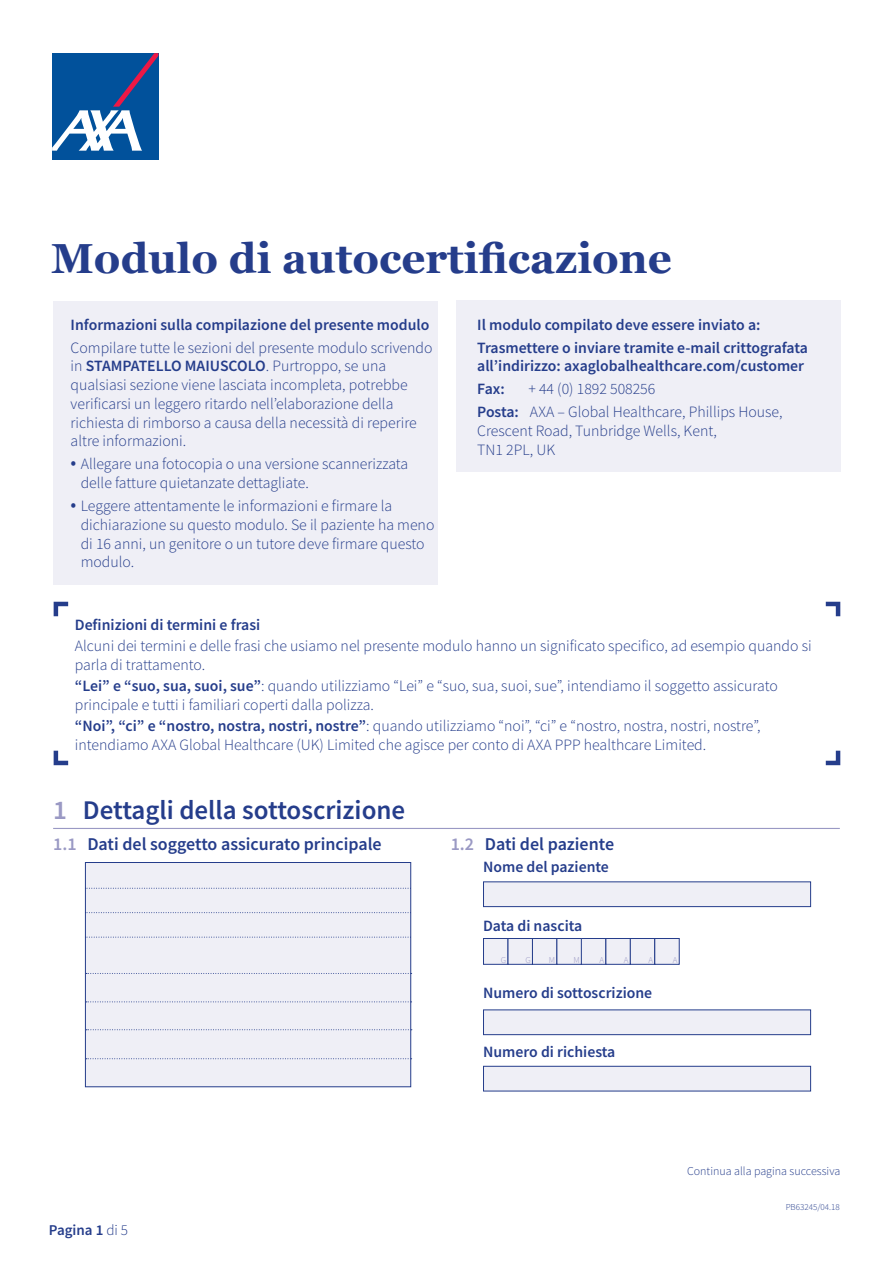
<style>
.page{position:relative;width:893px;height:1263px;background:#fff}
.page>*{position:absolute;margin:0;border:0;box-sizing:border-box;transform-origin:0 0}
.t1{font:700 42px "Georgia";color:#253d8b}
.t2{font:600 27px "Source Sans Pro";color:#253d8b}
.Source_sans_7_5pt_Bo{font:600 18px "Source Sans Pro";color:#253d8b}
.Section_title{font:300 15.75px/18.8px "Source Sans Pro";color:#253d8b}
.Section_title-2{font:600 15.75px/18.8px "Source Sans Pro";color:#253d8b}
.t3{font:600 15px "Source Sans Pro";color:#253d8b}
.Source_sans_7_5pt_Bo-2{font:300 12px "Source Sans Pro";color:#253d8b}
.Source_sans_7_5pt_Lt{font:300 9px "Source Sans Pro";color:#253d8b}
.t4{font:300 9px "Source Sans Pro";color:#9a99c4}
.s1{font-weight:600}
.s2{font-size:21px}
.s3{color:#9a99c4}
.s4{font-weight:300}
</style>
<div class="page">
<div style="left:52px;top:53px;width:106px;height:106px;background:#01519b"></div>
<svg style="left:52px;top:53px;width:106px;height:98px"></svg>
<svg style="left:84px;top:862px;width:728px;height:230px"></svg>
<div style="left:85px;top:862px;width:326px;height:225px;background:#efeff6"></div>
<svg style="left:87px;top:888px;width:322px;height:1px"></svg>
<svg style="left:87px;top:912px;width:322px;height:1px"></svg>
<svg style="left:87px;top:937px;width:322px;height:1px"></svg>
<div style="left:85px;top:862px;width:326px;height:225px;border:1px solid #253d8b"></div>
<svg style="left:86px;top:1029px;width:326px;height:1px"></svg>
<svg style="left:86px;top:1001px;width:326px;height:1px"></svg>
<svg style="left:86px;top:973px;width:326px;height:1px"></svg>
<svg style="left:86px;top:1058px;width:326px;height:1px"></svg>
<div style="left:483px;top:881px;width:328px;height:26px;background:#efeff6;border:1px solid #253d8b"></div>
<div style="left:483px;top:938px;width:25px;height:26px;background:#efeff6"></div>
<div style="left:483px;top:938px;width:25px;height:27px;border:1px solid #253d8b"></div>
<div style="left:581px;top:938px;width:25px;height:26px;background:#efeff6"></div>
<div style="left:581px;top:938px;width:25px;height:27px;border:1px solid #253d8b"></div>
<div style="left:508px;top:938px;width:24px;height:26px;background:#efeff6"></div>
<div style="left:508px;top:938px;width:25px;height:27px;border:1px solid #253d8b"></div>
<div style="left:606px;top:938px;width:24px;height:26px;background:#efeff6"></div>
<div style="left:605px;top:938px;width:26px;height:27px;border:1px solid #253d8b"></div>
<div style="left:532px;top:938px;width:25px;height:26px;background:#efeff6"></div>
<div style="left:532px;top:938px;width:25px;height:27px;border:1px solid #253d8b"></div>
<div style="left:630px;top:938px;width:25px;height:26px;background:#efeff6"></div>
<div style="left:630px;top:938px;width:25px;height:27px;border:1px solid #253d8b"></div>
<div style="left:557px;top:938px;width:24px;height:26px;background:#efeff6"></div>
<div style="left:556px;top:938px;width:26px;height:27px;border:1px solid #253d8b"></div>
<div style="left:655px;top:938px;width:24px;height:26px;background:#efeff6"></div>
<div style="left:654px;top:938px;width:26px;height:27px;border:1px solid #253d8b"></div>
<div style="left:483px;top:1009px;width:328px;height:26px;background:#efeff6;border:1px solid #253d8b"></div>
<div style="left:483px;top:1066px;width:328px;height:25px;background:#efeff6;border:1px solid #253d8b"></div>
<hr style="left:53px;top:828px;width:787px;height:1px;background:#9a99c4">
<div style="left:456px;top:301px;width:384px;height:171px;background:#efeff6"></div>
<div style="left:54px;top:301px;width:384px;height:283px;background:#efeff6"></div>
<svg style="left:53px;top:601px;width:16px;height:16px"></svg>
<svg style="left:53px;top:750px;width:16px;height:16px"></svg>
<svg style="left:825px;top:601px;width:16px;height:16px"></svg>
<svg style="left:825px;top:750px;width:16px;height:16px"></svg>
<p class="t1" style="left:51px;top:232px;width:622px">Modulo di autocertificazione</p>
<p class="Section_title-2" style="left:71px;top:315px;width:360px">Informazioni sulla compilazione del presente modulo</p>
<p class="Section_title" style="left:71px;top:338px;width:363px">Compilare tutte le sezioni del presente modulo scrivendo in <span class="s1">STAMPATELLO MAIUSCOLO</span>. Purtroppo, se una qualsiasi sezione viene lasciata incompleta, potrebbe verificarsi un leggero ritardo nell’elaborazione della richiesta di rimborso a causa della necessità di reperire altre informazioni.</p>
<p class="Section_title" style="left:81px;top:455px;width:329px;text-indent:-10px"><span class="s2">•</span> Allegare una fotocopia o una versione scannerizzata delle fatture quietanzate dettagliate.</p>
<p class="Section_title" style="left:81px;top:497px;width:355px;text-indent:-10px"><span class="s2">•</span> Leggere attentamente le informazioni e firmare la dichiarazione su questo modulo. Se il paziente ha meno di 16 anni, un genitore o un tutore deve firmare questo modulo.</p>
<p class="Section_title-2" style="left:477px;top:315px;width:285px">Il modulo compilato deve essere inviato a:</p>
<p class="Section_title-2" style="left:477px;top:338px;width:332px">Trasmettere o inviare tramite e-mail crittografata all’indirizzo: axaglobalhealthcare.com/customer</p>
<p class="Section_title-2" style="left:477px;top:380px;width:29px">Fax:</p>
<p class="Section_title" style="left:528px;top:380px;width:129px">+ 44 (0) 1892 508256</p>
<p class="Section_title" style="left:477px;top:403px;width:307px"><span class="s1">Posta:</span> AXA – Global Healthcare, Phillips House,<br>Crescent Road, Tunbridge Wells, Kent,<br>TN1 2PL, UK</p>
<p class="Section_title-2" style="left:75px;top:615px;width:187px">Definizioni di termini e frasi</p>
<p class="Section_title" style="left:75px;top:636px;width:738px">Alcuni dei termini e delle frasi che usiamo nel presente modulo hanno un significato specifico, ad esempio quando si parla di trattamento.</p>
<p class="Section_title" style="left:75px;top:676px;width:704px"><span class="s1">“Lei” e “suo, sua, suoi, sue”</span>: quando utilizziamo “Lei” e “suo, sua, suoi, sue”, intendiamo il soggetto assicurato principale e tutti i familiari coperti dalla polizza.</p>
<p class="Section_title" style="left:75px;top:716px;width:687px"><span class="s1">“Noi”, “ci” e “nostro, nostra, nostri, nostre”</span>: quando utilizziamo “noi”, “ci” e “nostro, nostra, nostri, nostre”, intendiamo AXA Global Healthcare (UK) Limited che agisce per conto di AXA PPP healthcare Limited.</p>
<p class="t2" style="left:53px;top:792px;width:354px"><span class="s3">1</span> Dettagli della sottoscrizione</p>
<p class="Source_sans_7_5pt_Bo" style="left:53px;top:832px;width:330px"><span class="s3">1.1</span> Dati del soggetto assicurato principale</p>
<p class="Source_sans_7_5pt_Bo" style="left:451px;top:832px;width:165px"><span class="s3">1.2</span> Dati del paziente</p>
<p class="Section_title-2" style="left:483px;top:858px;width:127px">Nome del paziente</p>
<p class="Section_title-2" style="left:483px;top:916px;width:101px">Data di nascita</p>
<p class="t4" style="left:501px;top:954px;width:7px">G</p>
<p class="t4" style="left:525px;top:954px;width:7px">G</p>
<p class="t4" style="left:549px;top:954px;width:8px">M</p>
<p class="t4" style="left:573px;top:954px;width:8px">M</p>
<p class="t4" style="left:599px;top:954px;width:6px">A</p>
<p class="t4" style="left:624px;top:954px;width:6px">A</p>
<p class="t4" style="left:648px;top:954px;width:6px">A</p>
<p class="t4" style="left:673px;top:954px;width:6px">A</p>
<p class="Section_title-2" style="left:483px;top:983px;width:171px">Numero di sottoscrizione</p>
<p class="t3" style="left:49px;top:1220px;width:81px">Pagina 1 <span class="s4">di 5</span></p>
<p class="Section_title-2" style="left:483px;top:1042px;width:134px">Numero di richiesta</p>
<p class="Source_sans_7_5pt_Bo-2" style="left:687px;top:1164px;width:155px">Continua alla pagina successiva</p>
<p class="Source_sans_7_5pt_Lt" style="left:786px;top:1201px;width:56px">PB63245/04.18</p>
</div>
